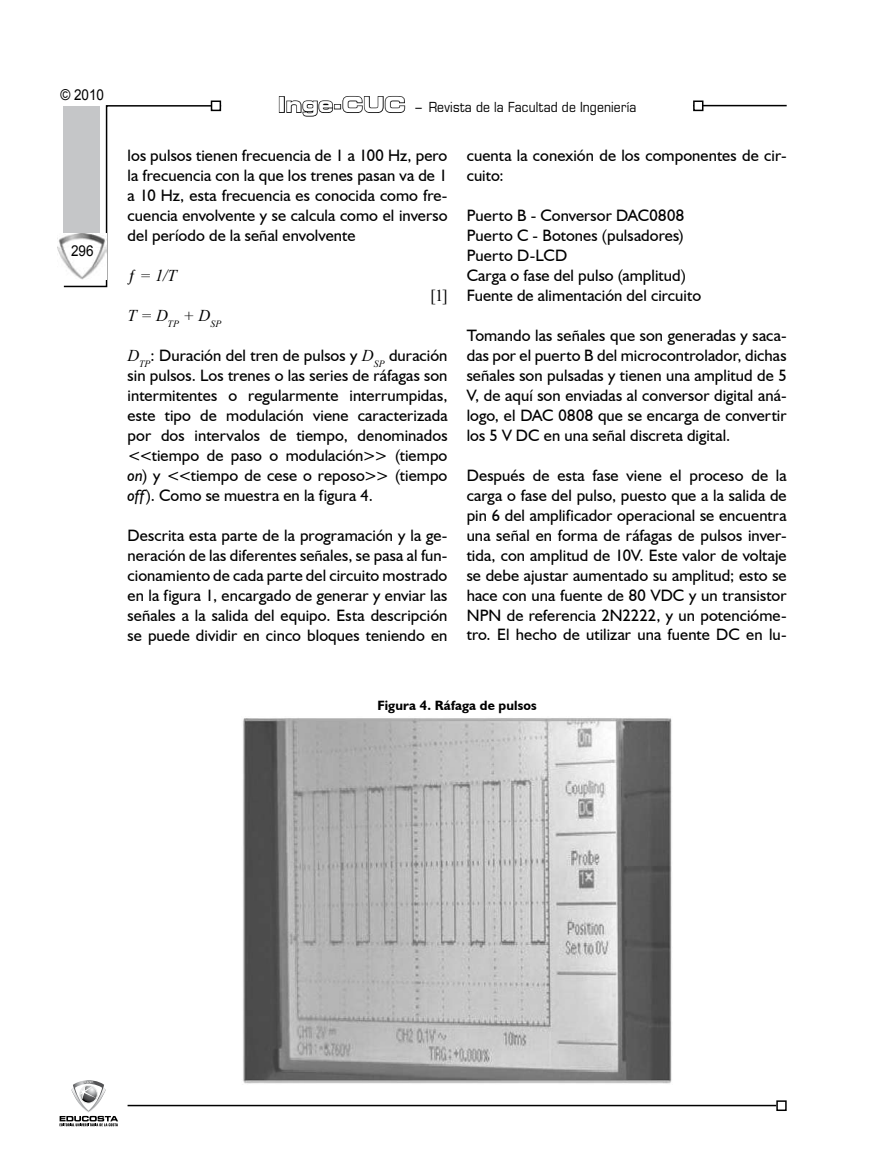
<style>
.page{position:relative;width:893px;height:1170px;background:#fff}
.page>*{position:absolute;margin:0;border:0;box-sizing:border-box;transform-origin:0 0}
.t1{font:16.5px/20px "Humanist 521 BT";letter-spacing:.005em;color:#000;text-align:justify}
.t2{font:italic 16.5px "Times New Roman";color:#000}
.t3{font:16.5px "Times New Roman";color:#000}
.t4{font:15px "Arial";color:#000;scale:.9 1}
.t5{font:13.5px "Eurostile LT Std";letter-spacing:.01em;color:#000;scale:.95 1}
.t6{font:700 13.5px "Humanist 521 BT";letter-spacing:.01em;color:#000}
.s1{font-family:"Eurostile LT Std Bold Ex 2";font-size:21px;color:#fff}
.s2{font-family:"Times New Roman";font-style:italic}
.s3{font-style:italic}
</style>
<div class="page">
<svg style="left:60px;top:1080px;width:58px;height:46px"></svg>
<hr style="left:128px;top:1104px;width:648px;height:2px;background:#000">
<div style="left:776px;top:1100px;width:11px;height:10px;border:2px solid #000"></div>
<svg style="left:63px;top:104px;width:159px;height:184px"></svg>
<div style="left:212px;top:101px;width:8px;height:9px;background:#fff"></div>
<div style="left:211px;top:100px;width:10px;height:11px;border:2px solid #000"></div>
<hr style="left:693px;top:105px;width:94px;height:1px;background:#000">
<div style="left:694px;top:101px;width:9px;height:9px;background:#fff"></div>
<div style="left:693px;top:100px;width:10px;height:11px;border:2px solid #000"></div>
<div style="left:279px;top:96px;width:6px;height:17px;border:2px solid #000"></div>
<svg style="left:286px;top:96px;width:120px;height:21px"></svg>
<img style="left:58px;top:233px;width:49px;height:47px">
<img style="left:243px;top:718px;width:429px;height:366px">
<p class="t4" style="left:60px;top:85px;width:50px">© 2010</p>
<p class="t4" style="left:71px;top:240px;width:27px">296</p>
<p class="t5" style="left:278px;top:99px;width:379px"><span class="s1">Inge-CUC</span> – Revista de la Facultad de Ingeniería</p>
<p class="t1" style="left:128px;top:145px;width:321px">los pulsos tienen frecuencia de 1 a 100 Hz, pero la frecuencia con la que los trenes pasan va de 1 a 10 Hz, esta frecuencia es conocida como fre&shy;cuencia envolvente y se calcula como el inverso del período de la señal envolvente</p>
<p class="t2" style="left:128px;top:264px;width:51px">ƒ = 1/T</p>
<p class="t3" style="left:430px;top:284px;width:19px">[1]</p>
<p class="t2" style="left:128px;top:304px;width:95px">T = D<sub>TP</sub> + D<sub>SP</sub></p>
<p class="t1" style="left:128px;top:345px;width:321px"><span class="s2">D</span><sub>TP</sub>: Duración del tren de pulsos y <span class="s2">D</span><sub>SP</sub> duración sin pulsos. Los trenes o las series de ráfagas son intermitentes o regularmente interrumpidas, este tipo de modulación viene caracterizada por dos intervalos de tiempo, denominados &lt;&lt;tiempo de paso o modulación&gt;&gt; (tiempo <span class="s3">on</span>) y &lt;&lt;tiempo de cese o reposo&gt;&gt; (tiempo <span class="s3">off</span>). Como se muestra en la figura 4.</p>
<p class="t1" style="left:128px;top:524px;width:321px">Descrita esta parte de la programación y la ge&shy;neración de las diferentes señales, se pasa al fun&shy;cionamiento de cada parte del circuito mostrado en la figura 1, encargado de generar y enviar las señales a la salida del equipo. Esta descripción se puede dividir en cinco bloques teniendo en</p>
<p class="t1" style="left:467px;top:145px;width:321px">cuenta la conexión de los componentes de cir&shy;cuito:</p>
<p class="t1" style="left:467px;top:205px;width:236px;text-align:left">Puerto B - Conversor DAC0808<br>Puerto C - Botones (pulsadores)<br>Puerto D-LCD<br>Carga o fase del pulso (amplitud)<br>Fuente de alimentación del circuito</p>
<p class="t1" style="left:467px;top:325px;width:321px">Tomando las señales que son generadas y saca&shy;das por el puerto B del microcontrolador, dichas señales son pulsadas y tienen una amplitud de 5<br>V, de aquí son enviadas al conversor digital aná&shy;logo, el DAC 0808 que se encarga de convertir los 5 V DC en una señal discreta digital.</p>
<p class="t1" style="left:467px;top:465px;width:321px">Después de esta fase viene el proceso de la carga o fase del pulso, puesto que a la salida de pin 6 del amplificador operacional se encuentra una señal en forma de ráfagas de pulsos inver&shy;tida, con amplitud de 10V. Este valor de voltaje se debe ajustar aumentado su amplitud; esto se hace con una fuente de 80 VDC y un transistor NPN de referencia 2N2222, y un potencióme&shy;tro. El hecho de utilizar una fuente DC en lu-</p>
<p class="t6" style="left:377px;top:696px;width:161px">Figura 4. Ráfaga de pulsos</p>
</div>
